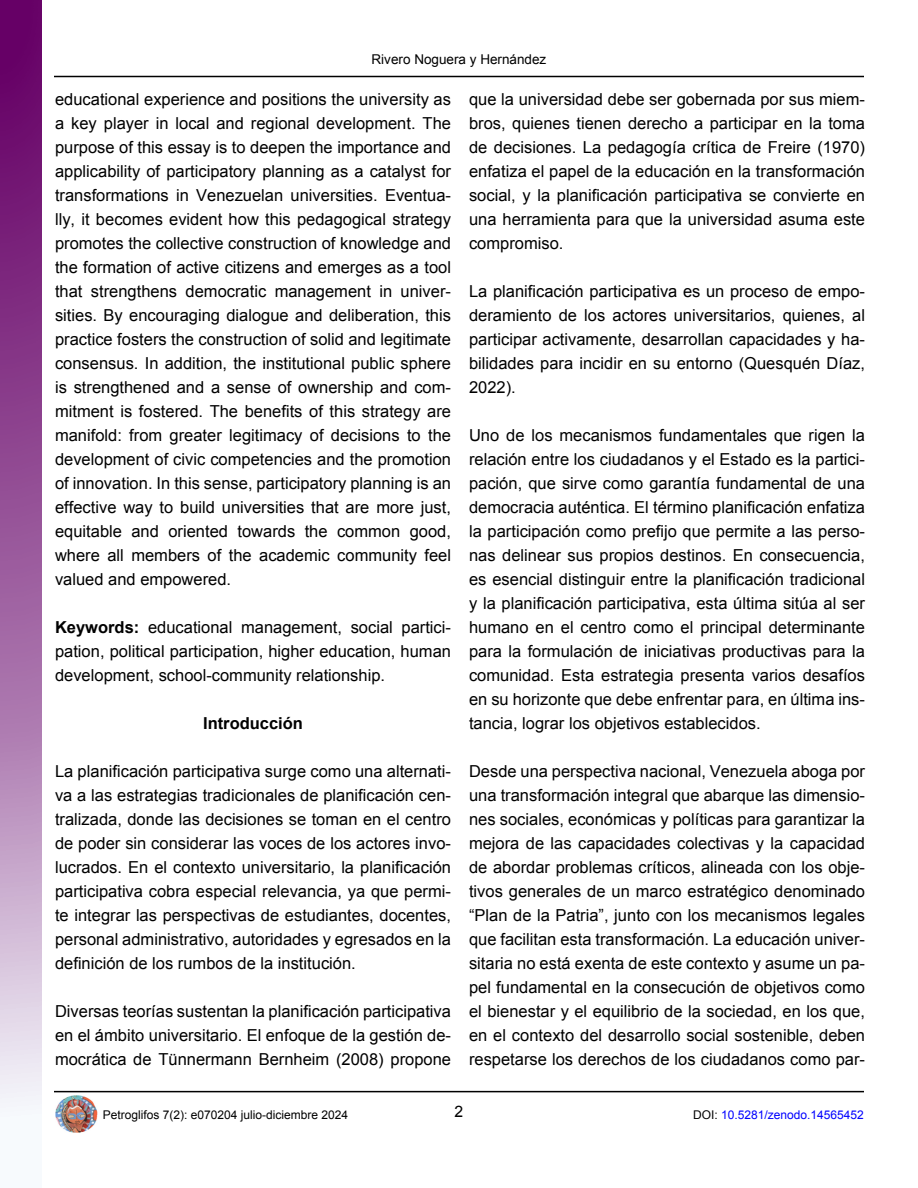
<style>
.page{position:relative;width:918px;height:1188px;background:#fff}
.page>*{position:absolute;margin:0;border:0;box-sizing:border-box;transform-origin:0 0}
.t1{font:16.5px/24px "Arial";color:#000;text-align:justify}
.t2{font:700 16.5px "Arial";color:#000}
.t3{font:15.75px "Arial";color:#000}
.t4{font:13.5px "Arial";color:#000}
.t5{font:12px "Arial";color:#000}
.t6{font:12px "Arial";color:#00f}
.s1{font-weight:700}
.s2{color:#000}
</style>
<div class="page">
<hr style="left:54px;top:76px;width:810px;height:1px;background:#000">
<img style="left:56px;top:1095px;width:42px;height:37px">
<hr style="left:54px;top:1091px;width:810px;height:1px;background:#000">
<svg style="left:0;top:0;width:42px;height:1108px;background:#a064a2"></svg>
<p class="t4" style="left:372px;top:50px;width:176px">Rivero Noguera y Hernández</p>
<p class="t1" style="left:55px;top:87px;width:397px">educational experience and positions the university as a key player in local and regional development. The purpose of this essay is to deepen the importance and applicability of participatory planning as a catalyst for transformations in Venezuelan universities. Eventua&shy;lly, it becomes evident how this pedagogical strategy promotes the collective construction of knowledge and the formation of active citizens and emerges as a tool that strengthens democratic management in univer&shy;sities. By encouraging dialogue and deliberation, this practice fosters the construction of solid and legitimate consensus. In addition, the institutional public sphere is strengthened and a sense of ownership and com&shy;mitment is fostered. The benefits of this strategy are manifold: from greater legitimacy of decisions to the development of civic competencies and the promotion of innovation. In this sense, participatory planning is an effective way to build universities that are more just, equitable and oriented towards the common good, where all members of the academic community feel valued and empowered.</p>
<p class="t1" style="left:55px;top:615px;width:397px"><span class="s1">Keywords:</span> educational management, social partici&shy;pation, political participation, higher education, human development, school-community relationship.</p>
<p class="t2" style="left:203px;top:712px;width:101px">Introducción</p>
<h2 class="t1" style="left:55px;top:759px;width:397px">La planificación participativa surge como una alternati&shy;va a las estrategias tradicionales de planificación cen&shy;tralizada, donde las decisiones se toman en el centro de poder sin considerar las voces de los actores invo&shy;lucrados. En el contexto universitario, la planificación participativa cobra especial relevancia, ya que permi&shy;te integrar las perspectivas de estudiantes, docentes, personal administrativo, autoridades y egresados en la definición de los rumbos de la institución.</h2>
<h2 class="t1" style="left:55px;top:999px;width:397px">Diversas teorías sustentan la planificación participativa en el ámbito universitario. El enfoque de la gestión de&shy;mocrática de Tünnermann Bernheim (2008) propone</h2>
<h2 class="t1" style="left:469px;top:87px;width:397px">que la universidad debe ser gobernada por sus miem&shy;bros, quienes tienen derecho a participar en la toma de decisiones. La pedagogía crítica de Freire (1970) enfatiza el papel de la educación en la transformación social, y la planificación participativa se convierte en una herramienta para que la universidad asuma este compromiso.</h2>
<h2 class="t1" style="left:469px;top:279px;width:397px">La planificación participativa es un proceso de empo&shy;deramiento de los actores universitarios, quienes, al participar activamente, desarrollan capacidades y ha&shy;bilidades para incidir en su entorno (Quesquén Díaz, 2022).</h2>
<h2 class="t1" style="left:469px;top:423px;width:397px">Uno de los mecanismos fundamentales que rigen la relación entre los ciudadanos y el Estado es la partici&shy;pación, que sirve como garantía fundamental de una democracia auténtica. El término planificación enfatiza la participación como prefijo que permite a las perso&shy;nas delinear sus propios destinos. En consecuencia, es esencial distinguir entre la planificación tradicional y la planificación participativa, esta última sitúa al ser humano en el centro como el principal determinante para la formulación de iniciativas productivas para la comunidad. Esta estrategia presenta varios desafíos en su horizonte que debe enfrentar para, en última ins&shy;tancia, lograr los objetivos establecidos.</h2>
<h2 class="t1" style="left:469px;top:759px;width:397px">Desde una perspectiva nacional, Venezuela aboga por una transformación integral que abarque las dimensio&shy;nes sociales, económicas y políticas para garantizar la mejora de las capacidades colectivas y la capacidad de abordar problemas críticos, alineada con los obje&shy;tivos generales de un marco estratégico denominado “Plan de la Patria”, junto con los mecanismos legales que facilitan esta transformación. La educación univer&shy;sitaria no está exenta de este contexto y asume un pa&shy;pel fundamental en la consecución de objetivos como el bienestar y el equilibrio de la sociedad, en los que, en el contexto del desarrollo social sostenible, deben respetarse los derechos de los ciudadanos como par-</h2>
<p class="t5" style="left:103px;top:1107px;width:247px">Petroglifos 7(2): e070204 julio-diciembre 2024</p>
<p class="t3" style="left:455px;top:1101px;width:10px">2</p>
<p class="t6" style="left:693px;top:1106px;width:172px"><span class="s2">DOI:</span> 10.5281/zenodo.14565452</p>
</div>
